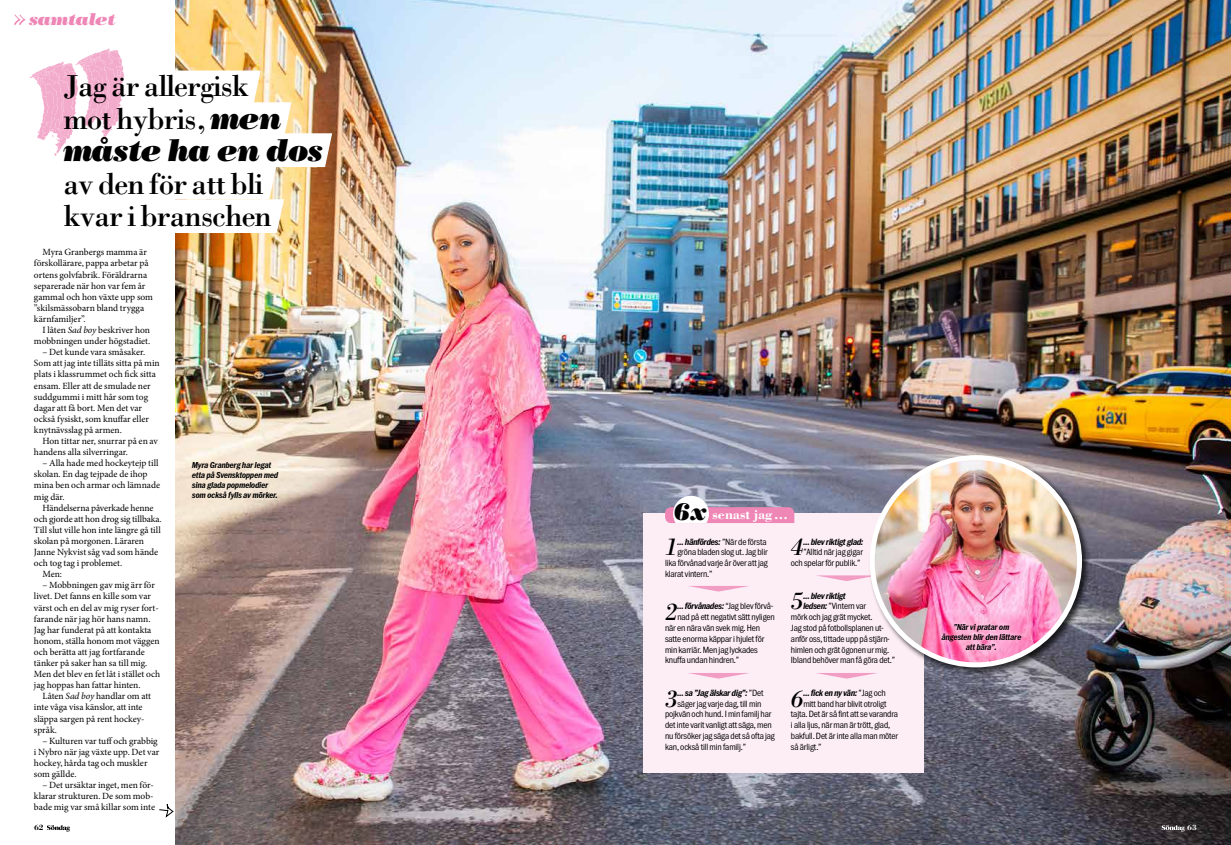
<style>
.page{position:relative;width:1231px;height:845px;background:#fff}
.page>*{position:absolute;margin:0;border:0;box-sizing:border-box;transform-origin:0 0}
.t1{font:31.2px/32.5px "Bodoni Std";letter-spacing:-.03em;color:#000}
.t2{font:italic 31.2px "Bodoni Std Poster";letter-spacing:-.03em;color:#000}
.t3{font:italic 25.6px "Bodoni Std";color:#000}
.t4{font:italic 16.9px "Bodoni Std Poster";letter-spacing:-.03em;color:#ef87b6;scale:1.11 1}
.t5{font:700 14.2px "Bodoni Std";color:#fff}
.t6{font:9.5px/11.1px "Minion Pro";letter-spacing:-.005em;color:#000}
.t7{font:300 9.4px/10.8px "Franklin G Narrow For AB";letter-spacing:-.015em;color:#000;text-align:right}
.t8{font:italic 700 9.4px "Franklin G Narrow For AB";letter-spacing:-.015em;color:#000}
.t9{font:italic 700 9px/10px "Franklin G Narrow For AB";color:#000}
.t10{font:700 8px "Bodoni Std";color:#000}
.t11{font:700 8px "Bodoni Std";color:#fff}
.s1{font-family:"Bodoni Std Poster";font-style:italic}
.s2{font-style:italic}
.s3{font-family:"Bodoni Std Poster";font-weight:400;font-style:italic;font-size:23.9px;color:#000}
.s4{font-weight:700;font-style:italic}
.s5{font-weight:300;font-style:normal}
</style>
<div class="page">
<img style="left:176px;top:0;width:1054px;height:845px">
<div style="left:643px;top:513px;width:280px;height:260px;background:#fdeef6"></div>
<svg style="left:159px;top:804px;width:15px;height:14px"></svg>
<svg style="left:1161px;top:825px;width:23px;height:6px"></svg>
<svg style="left:47px;top:825px;width:23px;height:6px"></svg>
<svg style="left:14px;top:15px;width:12px;height:10px"></svg>
<svg style="left:29px;top:48px;width:303px;height:185px"></svg>
<svg style="left:665px;top:496px;width:129px;height:27px;background:#d0a6c2"></svg>
<svg style="left:689px;top:586px;width:60px;height:5px"></svg>
<svg style="left:688px;top:673px;width:61px;height:5px"></svg>
<svg style="left:816px;top:673px;width:52px;height:5px"></svg>
<svg style="left:816px;top:575px;width:52px;height:6px"></svg>
<div style="left:868px;top:453px;width:223px;height:224px;background:#000;opacity:.75"></div>
<img style="left:872px;top:457px;width:207px;height:208px;border-radius:104px">
<div style="left:869px;top:455px;width:212px;height:212px;border:5px solid #fff;border-radius:50%"></div>
<div style="left:935px;top:617px;width:92px;height:39px;background:#fff;opacity:.75"></div>
<h3 class="t4" style="left:29px;top:9px;width:80px">samtalet</h3>
<h1 class="t1" style="left:63px;top:69px;width:220px">Jag är allergisk mot hybris, <span class="s1">men</span></h1>
<h1 class="t2" style="left:63px;top:132px;width:262px">måste ha en dos</h1>
<h1 class="t1" style="left:63px;top:167px;width:210px">av den för att bli kvar i branschen</h1>
<p class="t6" style="left:34px;top:247px;width:121px;text-indent:9px">Myra Granbergs mamma är förskollärare, pappa arbetar på ortens golvfabrik. Föräldrarna separerade när hon var fem år gammal och hon växte upp som ”skilsmässobarn bland trygga kärnfamiljer”.</p>
<p class="t6" style="left:34px;top:324px;width:118px;text-align:right">I låten <span class="s2">Sad boy</span> beskriver hon mobbningen under högstadiet.</p>
<p class="t6" style="left:34px;top:347px;width:127px;text-indent:9px">– Det kunde vara småsaker.<br>Som att jag inte tilläts sitta på min plats i klassrummet och fick sitta ensam. Eller att de smulade ner suddgummi i mitt hår som tog dagar att få bort. Men det var också fysiskt, som knuffar eller knytnävsslag på armen.</p>
<p class="t6" style="left:34px;top:435px;width:125px;text-indent:9px">Hon tittar ner, snurrar på en av handens alla silverringar.</p>
<p class="t6" style="left:34px;top:458px;width:128px;text-indent:9px">– Alla hade med hockeytejp till skolan. En dag tejpade de ihop mina ben och armar och lämnade mig där.</p>
<p class="t6" style="left:42px;top:502px;width:112px">Händelserna påverkade henne</p>
<p class="t6" style="left:34px;top:513px;width:129px">och gjorde att hon drog sig tillbaka.</p>
<p class="t6" style="left:34px;top:524px;width:128px">Till slut ville hon inte längre gå till</p>
<p class="t6" style="left:34px;top:535px;width:112px">skolan på morgonen. Läraren</p>
<p class="t6" style="left:34px;top:546px;width:126px">Janne Nykvist såg vad som hände</p>
<p class="t6" style="left:34px;top:557px;width:90px">och tog tag i problemet.</p>
<p class="t6" style="left:42px;top:569px;width:21px">Men:</p>
<p class="t6" style="left:34px;top:580px;width:128px;text-indent:9px">– Mobbningen gav mig ärr för livet. Det fanns en kille som var värst och en del av mig ryser fort&shy;farande när jag hör hans namn.<br>Jag har funderat på att kontakta honom, ställa honom mot väggen och berätta att jag fortfarande tänker på saker han sa till mig.<br>Men det blev en fet låt i stället och jag hoppas han fattar hinten.</p>
<p class="t6" style="left:34px;top:691px;width:119px;text-indent:9px">Låten <span class="s2">Sad boy</span> handlar om att inte våga visa känslor, att inte släppa sargen på rent hockey&shy;språk.</p>
<p class="t6" style="left:34px;top:735px;width:127px;text-indent:9px">– Kulturen var tuff och grabbig i Nybro när jag växte upp. Det var hockey, hårda tag och muskler som gällde.</p>
<p class="t6" style="left:34px;top:779px;width:123px;text-indent:9px">– Det ursäktar inget, men för&shy;klarar strukturen. De som mob&shy;bade mig var små killar som inte</p>
<p class="t10" style="left:34px;top:822px;width:11px">62</p>
<p class="t11" style="left:1186px;top:822px;width:11px">63</p>
<p class="t9" style="left:192px;top:460px;width:87px">Myra Granberg har legat etta på Svensktoppen med sina glada popmelodier som också fylls av mörker.</p>
<h3 class="t5" style="left:674px;top:506px;width:115px"><span class="s3">6x</span> senast jag ...</h3>
<h2 class="t3" style="left:665px;top:531px;width:14px">1</h2>
<p class="t7" style="left:677px;top:536px;width:91px"><span class="s4">… hänfördes:</span> ”När de första</p>
<h2 class="t3" style="left:790px;top:531px;width:14px">4</h2>
<p class="t8" style="left:803px;top:536px;width:62px">… blev riktigt glad:</p>
<p class="t7" style="left:677px;top:547px;width:92px">gröna bladen slog ut. Jag blir</p>
<p class="t7" style="left:665px;top:558px;width:104px">lika förvånad varje år över att jag</p>
<p class="t7" style="left:665px;top:568px;width:49px">klarat vintern.”</p>
<h2 class="t3" style="left:665px;top:596px;width:14px">2</h2>
<p class="t7" style="left:677px;top:601px;width:97px"><span class="s4">… förvånades:</span> “Jag blev förvå-</p>
<p class="t7" style="left:790px;top:547px;width:74px">”Alltid när jag gigar och spelar för publik.”</p>
<h2 class="t3" style="left:790px;top:585px;width:14px">5</h2>
<p class="t8" style="left:803px;top:590px;width:44px">… blev riktigt</p>
<p class="t7" style="left:803px;top:601px;width:64px"><span class="s4">ledsen:</span> ”Vintern var</p>
<p class="t7" style="left:790px;top:612px;width:83px">mörk och jag grät mycket.</p>
<p class="t7" style="left:790px;top:622px;width:94px">Jag stod på fotbollsplanen ut-</p>
<p class="t7" style="left:790px;top:633px;width:100px">anför oss, tittade upp på stjärn-</p>
<p class="t7" style="left:790px;top:644px;width:100px">himlen och grät ögonen ur mig.</p>
<p class="t7" style="left:790px;top:655px;width:106px">Ibland behöver man få göra det.”</p>
<h2 class="t3" style="left:790px;top:682px;width:14px">6</h2>
<p class="t8" style="left:803px;top:687px;width:84px">… fick en ny vän: <span class="s5">”Jag och</span></p>
<p class="t7" style="left:677px;top:612px;width:99px">nad på ett negativt sätt nyligen</p>
<p class="t7" style="left:665px;top:622px;width:97px">när en nära vän svek mig. Hen</p>
<p class="t7" style="left:665px;top:633px;width:101px">satte enorma käppar i hjulet för</p>
<p class="t7" style="left:665px;top:644px;width:94px">min karriär. Men jag lyckades</p>
<p class="t7" style="left:665px;top:655px;width:76px">knuffa undan hindren.”</p>
<h2 class="t3" style="left:665px;top:682px;width:14px">3</h2>
<p class="t8" style="left:677px;top:687px;width:88px">… sa ”Jag älskar dig”: <span class="s5">”Det</span></p>
<p class="t9" style="left:941px;top:622px;width:81px;text-align:center">”När vi pratar om ångesten blir den lättare att bära”.</p>
<p class="t7" style="left:677px;top:698px;width:85px">säger jag varje dag, till min</p>
<p class="t7" style="left:665px;top:709px;width:108px">pojkvän och hund. I min familj har</p>
<p class="t7" style="left:665px;top:720px;width:108px">det inte varit vanligt att säga, men</p>
<p class="t7" style="left:665px;top:730px;width:111px">nu försöker jag säga det så ofta jag</p>
<p class="t7" style="left:665px;top:741px;width:82px">kan, också till min familj.”</p>
<p class="t7" style="left:803px;top:698px;width:85px">mitt band har blivit otroligt</p>
<p class="t7" style="left:790px;top:709px;width:109px">tajta. Det är så fint att se varandra</p>
<p class="t7" style="left:790px;top:720px;width:101px">i alla ljus, när man är trött, glad,</p>
<p class="t7" style="left:790px;top:730px;width:109px">bakfull. Det är inte alla man möter</p>
<p class="t7" style="left:790px;top:741px;width:32px">så ärligt.”</p>
</div>
